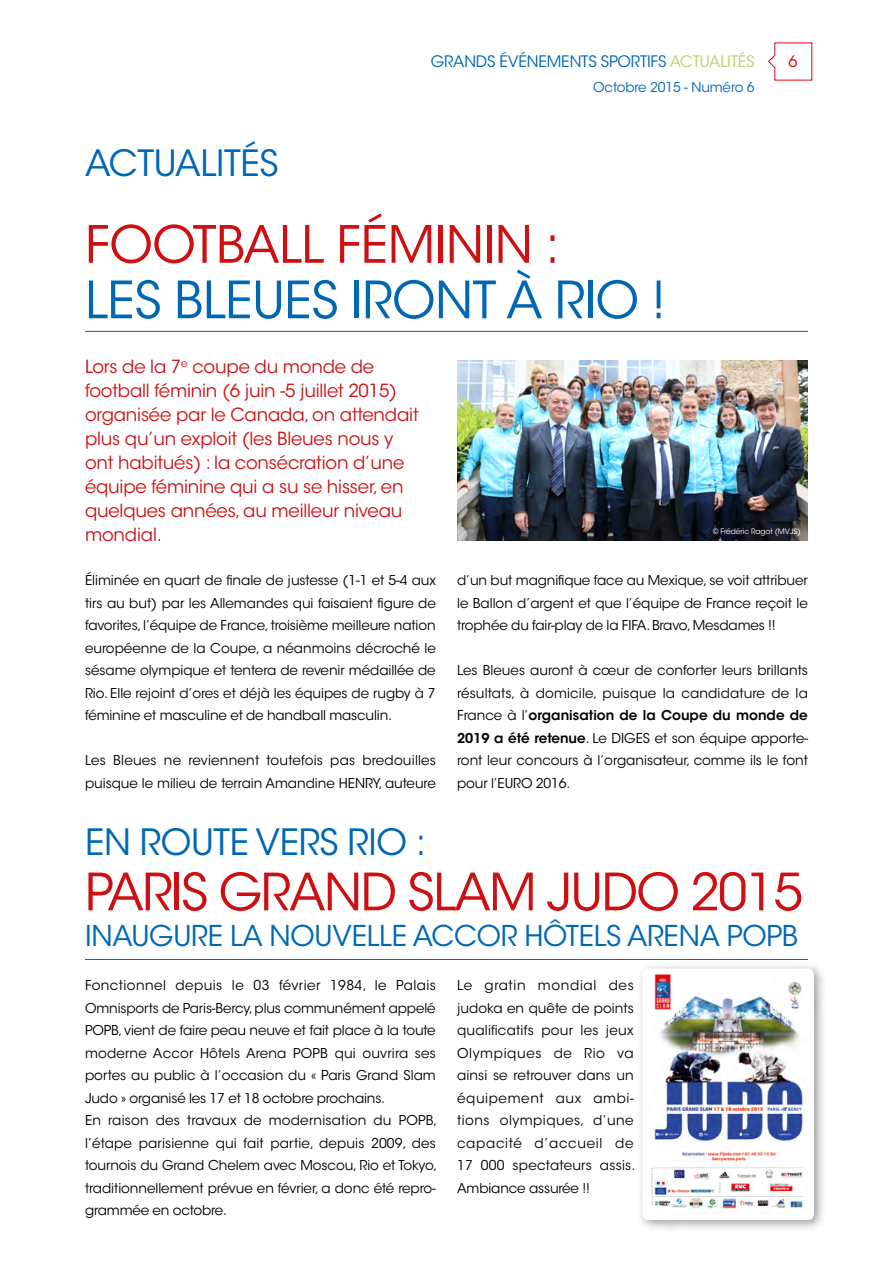
<style>
.page{position:relative;width:893px;height:1263px;background:#fff}
.page>*{position:absolute;margin:0;border:0;box-sizing:border-box;transform-origin:0 0}
.t1{font:51px "ITC Avant Garde Std";letter-spacing:-.01em;color:#cd1013}
.t2{font:51px "ITC Avant Garde Std";letter-spacing:-.01em;color:#0068b3}
.t3{font:51px "ITC Avant Garde Std";letter-spacing:-.03em;color:#cd1013}
.t4{font:36px "ITC Avant Garde Std";letter-spacing:-.01em;color:#0068b3}
.t5{font:28.5px "ITC Avant Garde Std";letter-spacing:-.01em;color:#0068b3}
.t6{font:18px/24px "ITC Avant Garde Std";letter-spacing:-.01em;color:#cd1013}
.t7{font:15.75px "ITC Avant Garde Std";letter-spacing:-.01em;color:#0068b4}
.t8{font:15.75px "ITC Avant Garde Std";color:#e3000b}
.t9{font:13.5px/22.5px "ITC Avant Garde Std";color:#000;text-align:justify}
.t10{font:13.5px/22.5px "ITC Avant Garde Std";letter-spacing:.02em;color:#000}
.t11{font:13.5px "ITC Avant Garde Std";letter-spacing:-.01em;color:#0068b4}
.t12{font:7.5px "ITC Avant Garde Std";color:#fff}
.s1{color:#b9d26b}
.s2{font-weight:600}
</style>
<div class="page">
<svg style="left:768px;top:42px;width:45px;height:39px"></svg>
<hr style="left:85px;top:331px;width:723px;height:1px;background:#0068b3">
<hr style="left:85px;top:959px;width:723px;height:1px;background:#0068b3">
<div style="left:636px;top:962px;width:190px;height:270px;background:#000;opacity:.4"></div>
<img style="left:649px;top:975px;width:158px;height:238px">
<div style="left:642px;top:968px;width:172px;height:252px;border:6px solid #fff;border-radius:3px"></div>
<img style="left:457px;top:360px;width:351px;height:180px">
<h2 class="t4" style="left:85px;top:141px;width:195px">Actualités</h2>
<p class="t7" style="left:431px;top:52px;width:304px">Grands événements sportifs <span class="s1">ACTUALITÉS</span></p>
<p class="t8" style="left:788px;top:52px;width:11px">6</p>
<p class="t11" style="left:593px;top:79px;width:163px">Octobre 2015 - Numéro 6</p>
<h1 class="t1" style="left:85px;top:213px;width:476px">football féminin :</h1>
<h1 class="t2" style="left:85px;top:269px;width:582px">les Bleues iront à Rio !</h1>
<p class="t6" style="left:85px;top:355px;width:335px">Lors de la 7<sup>e</sup> coupe du monde de football féminin (6 juin -5 juillet 2015) organisée par le Canada, on attendait plus qu’un exploit (les Bleues nous y ont habitués) : la consécration d’une équipe féminine qui a su se hisser, en quelques années, au meilleur niveau mondial.</p>
<p class="t12" style="left:713px;top:526px;width:90px">© Frédéric Ragot (MVJS)</p>
<p class="t9" style="left:85px;top:569px;width:352px">Éliminée en quart de finale de justesse (1-1 et 5-4 aux tirs au but) par les Allemandes qui faisaient figure de favorites, l’équipe de France, troisième meilleure nation européenne de la Coupe, a néanmoins décroché le sésame olympique et tentera de revenir médaillée de Rio. Elle rejoint d’ores et déjà les équipes de rugby à 7 féminine et masculine et de handball masculin.</p>
<p class="t9" style="left:85px;top:749px;width:352px">Les Bleues ne reviennent toutefois pas bredouilles puisque le milieu de terrain Amandine HENR</p>
<p class="t9" style="left:373px;top:772px;width:65px">Y, auteure</p>
<p class="t9" style="left:457px;top:569px;width:352px">d’un but magnifique face au Mexique, se voit attribuer le Ballon d’argent et que l’équipe de France reçoit le trophée du fair-play de la FIFA</p>
<p class="t9" style="left:646px;top:614px;width:131px">. Bravo, Mesdames !!</p>
<p class="t9" style="left:457px;top:659px;width:352px">Les Bleues auront à cœur de conforter leurs brillants résultats, à domicile, puisque la candidature de la France à l’<span class="s2">organisation de la Coupe du monde de 2019 a été retenue</span>. Le DIGES et son équipe apporte&shy;ront leur concours à l’organisateur, comme ils le font pour l’EURO 2016.</p>
<h2 class="t4" style="left:85px;top:820px;width:343px">En route vers Rio :</h2>
<h1 class="t1" style="left:85px;top:861px;width:25px">PARIS</h1>
<h1 class="t1" style="left:219px;top:861px;width:76px">GRAND</h1>
<h1 class="t3" style="left:407px;top:861px;width:397px">SLAM JUDO 2015</h1>
<h3 class="t5" style="left:85px;top:919px;width:67px">inaugu</h3>
<h3 class="t5" style="left:191px;top:919px;width:244px">re la nouvelle Acc</h3>
<h3 class="t5" style="left:477px;top:919px;width:269px">or Hôtels Arena POP</h3>
<h3 class="t5" style="left:782px;top:919px;width:18px">B</h3>
<p class="t9" style="left:85px;top:974px;width:352px">Fonctionnel depuis le 03 février 1984, le Palais Omnisports de Paris-Bercy, plus communément appelé POP</p>
<p class="t9" style="left:85px;top:1019px;width:352px;text-indent:26px">B, vient de faire peau neuve et fait place à la toute moderne Accor Hôtels Arena POP</p>
<p class="t9" style="left:85px;top:1042px;width:352px;text-align:left;text-indent:235px">B qui ouvrira ses portes au public à l’occasion du « Paris Grand Slam Judo » organisé les 17 et 18 octobre prochains.<br>En raison des travaux de modernisation du POP</p>
<p class="t9" style="left:85px;top:1109px;width:354px;text-indent:341px">B, l’étape parisienne qui fait partie, depuis 2009, des tournois du Grand Chelem avec Moscou, Rio et Tokyo, traditionnellement prévue en février, a donc été repro&shy;grammée en octobre.</p>
<p class="t10" style="left:457px;top:974px;width:180px">Le gratin mondial des judoka en quête de points qualificatifs pour les jeux<br>Olympiques de Rio va ainsi se retrouver dans un équipement aux ambi&shy;tions olympiques, d’une capacité d’accueil de<br>17 000 spectateurs assis.<br>Ambiance assurée !!</p>
</div>
